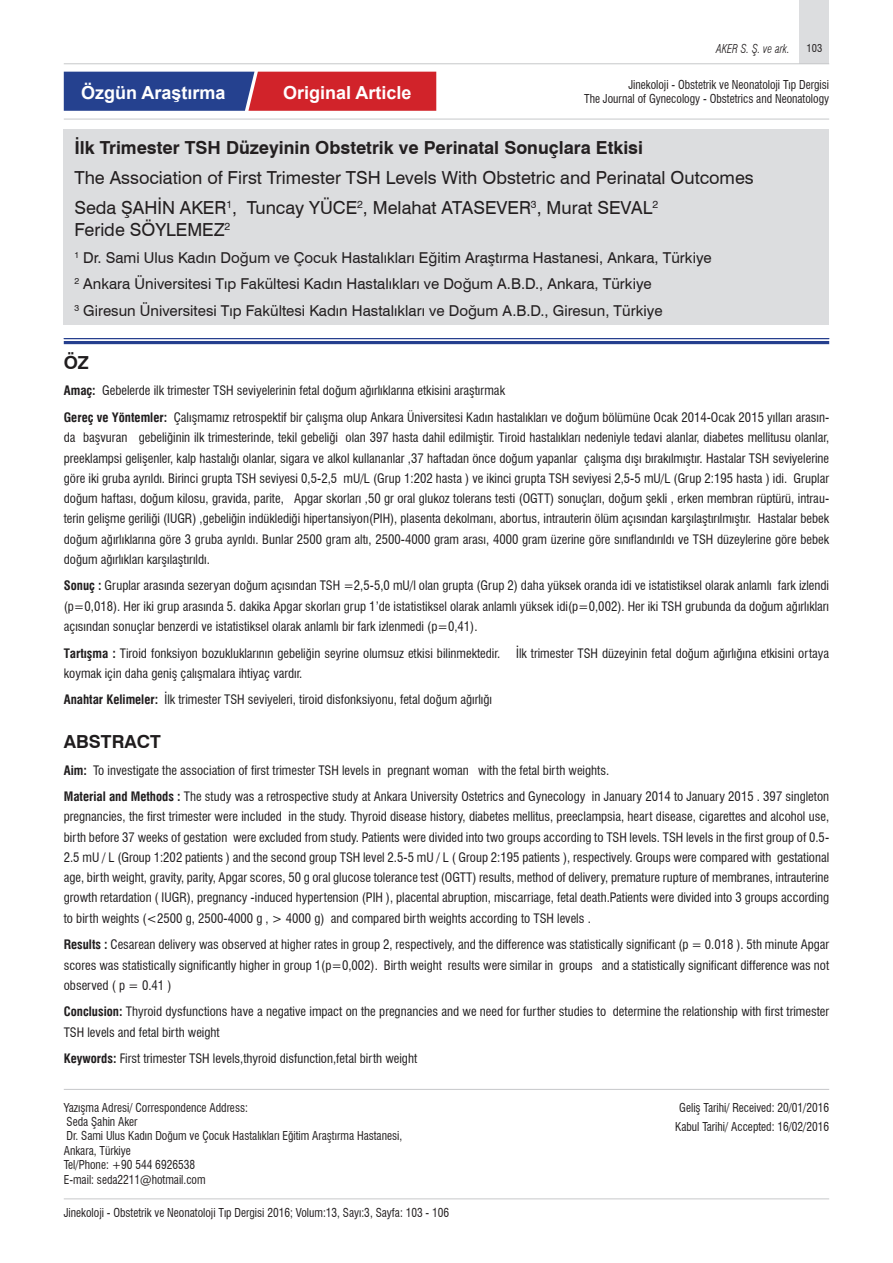
<style>
.page{position:relative;width:893px;height:1263px;background:#fff}
.page>*{position:absolute;margin:0;border:0;box-sizing:border-box;transform-origin:0 0}
.t1{font:18px/30.2px "Swiss 721 BT";color:#231f20}
.t2{font:700 18px "Swiss 721 BT";color:#231f20}
.t3{font:700 18px "Arial";color:#fff}
.t4{font:700 18px "Swiss 721 BT";color:#201d1e}
.t5{font:15px/26.5px "Swiss 721 BT";color:#231f20}
.t6{font:condensed 12.75px/20.2px "Swiss 721 BT";color:#201d1e}
.t7{font:condensed 12px/14.4px "Swiss 721 BT";color:#231f20;scale:.95 1}
.t8{font:italic 300 condensed 12px "Swiss 721 BT";color:#231f20;scale:.95 1}
.t9{font:condensed 10.5px "Swiss 721 BT";color:#231f20}
.s1{font-weight:700}
</style>
<div class="page">
<div style="left:800px;top:0;width:29px;height:64px;background:#dcdddf"></div>
<hr style="left:64px;top:1198px;width:765px;height:1px;background:#c7c8ca">
<hr style="left:64px;top:63px;width:765px;height:1px;background:#c7c8ca">
<hr style="left:64px;top:1089px;width:765px;height:1px;background:#c7c8ca">
<hr style="left:64px;top:119px;width:765px;height:1px;background:#c7c8ca">
<div style="left:64px;top:129px;width:765px;height:196px;background:#dcdddf"></div>
<hr style="left:64px;top:338px;width:765px;height:1px;background:#253f8e">
<hr style="left:64px;top:341px;width:765px;height:3px;background:#253f8e">
<svg style="left:64px;top:72px;width:372px;height:39px;background:#7b355f"></svg>
<p class="t8" style="left:717px;top:42px;width:79px">AKER S. Ş. ve ark.</p>
<p class="t9" style="left:807px;top:42px;width:17px">103</p>
<p class="t7" style="left:584px;top:77px;width:259px;text-align:right">Jinekoloji - Obstetrik ve Neonatoloji Tıp Dergisi<br>The Journal of Gynecology - Obstetrics and Neonatology</p>
<h1 class="t2" style="left:74px;top:135px;width:570px">İlk Trimester TSH Düzeyinin Obstetrik ve Perinatal Sonuçlara Etkisi</h1>
<h1 class="t1" style="left:74px;top:162px;width:681px">The Association of First Trimester TSH Levels With Obstetric and Perinatal Outcomes<br>Seda ŞAHİN AKER<sup>1</sup>, Tuncay YÜCE<sup>2</sup>, Melahat ATASEVER<sup>3</sup>, Murat SEVAL<sup>2</sup></h1>
<h1 class="t1" style="left:74px;top:214px;width:157px">Feride SÖYLEMEZ<sup>2</sup></h1>
<p class="t5" style="left:74px;top:243px;width:639px"><sup>1</sup> Dr. Sami Ulus Kadın Doğum ve Çocuk Hastalıkları Eğitim Araştırma Hastanesi, Ankara, Türkiye<br><sup>2</sup> Ankara Üniversitesi Tıp Fakültesi Kadın Hastalıkları ve Doğum A.B.D., Ankara, Türkiye<br><sup>3</sup> Giresun Üniversitesi Tıp Fakültesi Kadın Hastalıkları ve Doğum A.B.D., Giresun, Türkiye</p>
<h1 class="t4" style="left:64px;top:350px;width:27px">ÖZ</h1>
<p class="t6" style="left:64px;top:377px;width:767px;line-height:26.5px"><span class="s1">Amaç:</span> Gebelerde ilk trimester TSH seviyelerinin fetal doğum ağırlıklarına etkisini araştırmak<br><span class="s1">Gereç ve Yöntemler:</span> Çalışmamız retrospektif bir çalışma olup Ankara Üniversitesi Kadın hastalıkları ve doğum bölümüne Ocak 2014-Ocak 2015 yılları arasın-</p>
<p class="t6" style="left:64px;top:427px;width:767px;text-align:justify">da başvuran gebeliğinin ilk trimesterinde, tekil gebeliği olan 397 hasta dahil edilmiştir. Tiroid hastalıkları nedeniyle tedavi alanlar, diabetes mellitusu olanlar, preeklampsi gelişenler, kalp hastalığı olanlar, sigara ve alkol kullananlar ,37 haftadan önce doğum yapanlar çalışma dışı bırakılmıştır. Hastalar TSH seviyelerine göre iki gruba ayrıldı. Birinci grupta TSH seviyesi 0,5-2,5 mU/L (Grup 1:202 hasta ) ve ikinci grupta TSH seviyesi 2,5-5 mU/L (Grup 2:195 hasta ) idi. Gruplar doğum haftası, doğum kilosu, gravida, parite, Apgar skorları ,50 gr oral glukoz tolerans testi (OGTT) sonuçları, doğum şekli , erken membran rüptürü, intrau&shy;terin gelişme geriliği (IUGR) ,gebeliğin indüklediği hipertansiyon(PIH), plasenta dekolmanı, abortus, intrauterin ölüm açısından karşılaştırılmıştır. Hastalar bebek doğum ağırlıklarına göre 3 gruba ayrıldı. Bunlar 2500 gram altı, 2500-4000 gram arası, 4000 gram üzerine göre sınıflandırıldı ve TSH düzeylerine göre bebek doğum ağırlıkları karşılaştırıldı.</p>
<p class="t6" style="left:64px;top:576px;width:767px;text-align:justify"><span class="s1">Sonuç :</span> Gruplar arasında sezeryan doğum açısından TSH =2,5-5,0 mU/l olan grupta (Grup 2) daha yüksek oranda idi ve istatistiksel olarak anlamlı fark izlendi (p=0,018). Her iki grup arasında 5. dakika Apgar skorları grup 1’de istatistiksel olarak anlamlı yüksek idi(p=0,002). Her iki TSH grubunda da doğum ağırlıkları açısından sonuçlar benzerdi ve istatistiksel olarak anlamlı bir fark izlenmedi (p=0,41).</p>
<p class="t6" style="left:64px;top:643px;width:438px"><span class="s1">Tartışma :</span> Tiroid fonksiyon bozukluklarının gebeliğin seyrine olumsuz etkisi bilinmektedir.</p>
<p class="t6" style="left:516px;top:643px;width:314px">İlk trimester TSH düzeyinin fetal doğum ağırlığına etkisini ortaya</p>
<p class="t6" style="left:64px;top:660px;width:430px;line-height:26.5px">koymak için daha geniş çalışmalara ihtiyaç vardır.<br><span class="s1">Anahtar Kelimeler:</span> İlk trimester TSH seviyeleri, tiroid disfonksiyonu, fetal doğum ağırlığı</p>
<h1 class="t4" style="left:64px;top:729px;width:99px">ABSTRACT</h1>
<p class="t6" style="left:64px;top:757px;width:767px;line-height:26.5px"><span class="s1">Aim:</span> To investigate the association of first trimester TSH levels in pregnant woman with the fetal birth weights.<br><span class="s1">Material and Methods :</span> The study was a retrospective study at Ankara University Ostetrics and Gynecology in January 2014 to January 2015 . 397 singleton</p>
<p class="t6" style="left:64px;top:807px;width:767px;text-align:justify">pregnancies, the first trimester were included in the study. Thyroid disease history, diabetes mellitus, preeclampsia, heart disease, cigarettes and alcohol use, birth before 37 weeks of gestation were excluded from study. Patients were divided into two groups according to TSH levels. TSH levels in the first group of 0.5- 2.5 mU / L (Group 1:202 patients ) and the second group TSH level 2.5-5 mU / L ( Group 2:195 patients ), respectively. Groups were compared with gestational age, birth weight, gravity, parity, Apgar scores, 50 g oral glucose tolerance test (OGTT) results, method of delivery, premature rupture of membranes, intrauterine growth retardation ( IUGR), pregnancy -induced hypertension (PIH ), placental abruption, miscarriage, fetal death.Patients were divided into 3 groups according to birth weights (&lt;2500 g, 2500-4000 g , &gt; 4000 g) and compared birth weights according to TSH levels .</p>
<p class="t6" style="left:64px;top:934px;width:767px;text-align:justify"><span class="s1">Results :</span> Cesarean delivery was observed at higher rates in group 2, respectively, and the difference was statistically significant (p = 0.018 ). 5th minute Apgar scores was statistically significantly higher in group 1(p=0,002). Birth weight results were similar in groups and a statistically significant difference was not observed ( p = 0.41 )</p>
<p class="t6" style="left:64px;top:1002px;width:767px"><span class="s1">Conclusion:</span> Thyroid dysfunctions have a negative impact on the pregnancies and we need for further studies to determine the relationship with first trimester<br>TSH levels and fetal birth weight</p>
<p class="t6" style="left:64px;top:1048px;width:355px"><span class="s1">Keywords:</span> First trimester TSH levels,thyroid disfunction,fetal birth weight</p>
<h1 class="t3" style="left:81px;top:80px;width:146px">Özgün Araştırma</h1>
<h1 class="t3" style="left:283px;top:80px;width:130px">Original Article</h1>
<p class="t7" style="left:64px;top:1100px;width:358px">Yazışma Adresi/ Correspondence Address:<br>Seda Şahin Aker<br>Dr. Sami Ulus Kadın Doğum ve Çocuk Hastalıkları Eğitim Araştırma Hastanesi, Ankara, Türkiye<br>Tel/Phone: +90 544 6926538<br>E-mail: seda2211@hotmail.com</p>
<p class="t7" style="left:675px;top:1097px;width:164px;line-height:19.5px;text-align:center">Geliş Tarihi/ Received: 20/01/2016<br>Kabul Tarihi/ Accepted: 16/02/2016</p>
<p class="t7" style="left:64px;top:1205px;width:407px">Jinekoloji - Obstetrik ve Neonatoloji Tıp Dergisi 2016; Volum:13, Sayı:3, Sayfa: 103 - 106</p>
</div>
